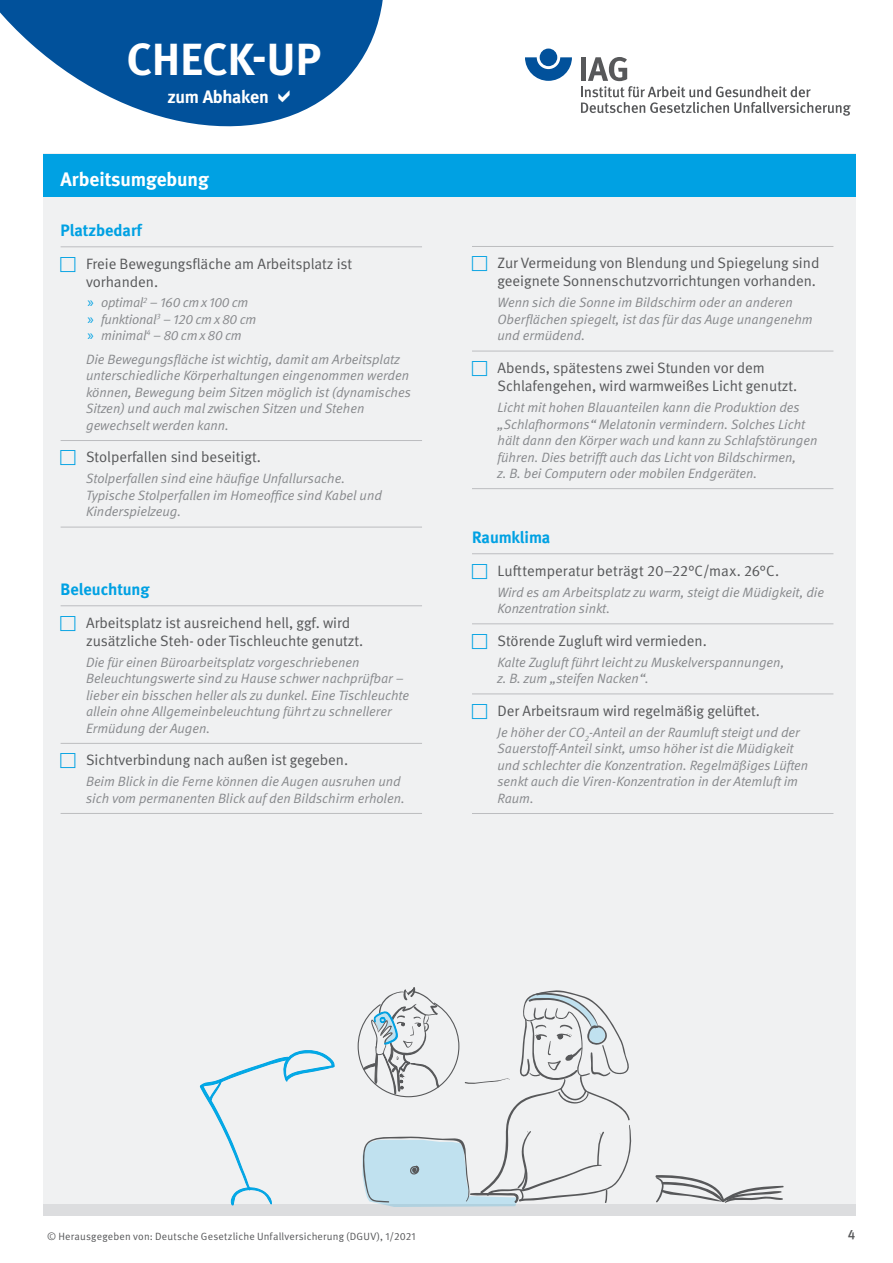
<style>
.page{position:relative;width:893px;height:1263px;background:#fff}
.page>*{position:absolute;margin:0;border:0;box-sizing:border-box;transform-origin:0 0}
.t1{font:700 45px "DGUV Meta";color:#fff}
.t2{font:700 19.5px "DGUV Meta";color:#fff}
.t3{font:700 18px "DGUV Meta";letter-spacing:-.02em;color:#fff}
.t4{font:700 16.5px "DGUV Meta";color:#00a1e3}
.t5{font:15px/18px "DGUV Meta";color:#57585a}
.t6{font:italic 13.5px/16.5px "DGUV Meta";color:#87898c}
.t7{font:500 13.5px "DGUV Meta";color:#57585a}
.t8{font:10.5px "DGUV Meta";letter-spacing:.02em;color:#57585a}
.s1{font-family:"Myriad Pro";font-style:normal;font-size:15px;color:#00a1e3}
</style>
<div class="page">
<svg style="left:525px;top:57px;width:47px;height:24px"></svg>
<div style="left:540px;top:49px;width:17px;height:17px;background:#01519b;border-radius:50%"></div>
<svg style="left:581px;top:57px;width:270px;height:59px"></svg>
<svg style="left:0;top:0;width:383px;height:127px;fill:#01519b"></svg>
<div style="left:44px;top:154px;width:812px;height:1062px;background:#f0f1f2"></div>
<div style="left:44px;top:1204px;width:812px;height:12px;background:#dcdddf"></div>
<div style="left:44px;top:154px;width:812px;height:42px;background:#00a1e3"></div>
<hr style="left:472px;top:246px;width:361px;height:1px;background:#bcbdc0">
<hr style="left:472px;top:351px;width:361px;height:1px;background:#bcbdc0">
<hr style="left:472px;top:488px;width:361px;height:1px;background:#bcbdc0">
<hr style="left:472px;top:553px;width:361px;height:1px;background:#bcbdc0">
<hr style="left:472px;top:624px;width:361px;height:1px;background:#bcbdc0">
<hr style="left:472px;top:694px;width:361px;height:1px;background:#bcbdc0">
<hr style="left:472px;top:813px;width:361px;height:1px;background:#bcbdc0">
<hr style="left:61px;top:247px;width:361px;height:1px;background:#bcbdc0">
<hr style="left:61px;top:440px;width:361px;height:1px;background:#bcbdc0">
<hr style="left:61px;top:527px;width:361px;height:1px;background:#bcbdc0">
<hr style="left:61px;top:605px;width:361px;height:1px;background:#bcbdc0">
<hr style="left:61px;top:743px;width:361px;height:1px;background:#bcbdc0">
<hr style="left:61px;top:813px;width:361px;height:1px;background:#bcbdc0">
<svg style="left:199px;top:1050px;width:136px;height:156px"></svg>
<svg style="left:655px;top:1175px;width:129px;height:28px"></svg>
<svg style="left:357px;top:987px;width:275px;height:220px"></svg>
<svg style="left:279px;top:90px;width:11px;height:13px"></svg>
<h1 class="t1" style="left:127px;top:33px;width:196px">CHECK-UP</h1>
<h3 class="t3" style="left:168px;top:86px;width:103px">zum Abhaken</h3>
<h2 class="t2" style="left:61px;top:167px;width:150px">Arbeitsumgebung</h2>
<p class="t4" style="left:61px;top:221px;width:83px">Platzbedarf</p>
<p class="t5" style="left:86px;top:255px;width:268px">Freie Bewegungsfläche am Arbeitsplatz ist vorhanden.</p>
<p class="t6" style="left:88px;top:295px;width:170px"><span class="s1">»</span> optimal<sup>2</sup> – 160 cm x 100 cm <span class="s1">»</span> funktional<sup>3</sup> – 120 cm x 80 cm <span class="s1">»</span> minimal<sup>4</sup> – 80 cm x 80 cm</p>
<p class="t6" style="left:86px;top:351px;width:326px">Die Bewegungsfläche ist wichtig, damit am Arbeitsplatz unterschiedliche Körperhaltungen eingenommen werden können, Bewegung beim Sitzen möglich ist (dynamisches Sitzen) und auch mal zwischen Sitzen und Stehen gewechselt werden kann.</p>
<p class="t5" style="left:86px;top:449px;width:176px">Stolperfallen sind beseitigt.</p>
<p class="t6" style="left:86px;top:471px;width:297px">Stolperfallen sind eine häufige Unfallursache.<br>Typische Stolperfallen im Homeoffice sind Kabel und<br>Kinderspielzeug.</p>
<p class="t4" style="left:61px;top:580px;width:91px">Beleuchtung</p>
<p class="t5" style="left:86px;top:614px;width:279px">Arbeitsplatz ist ausreichend hell, ggf. wird zusätzliche Steh- oder Tischleuchte genutzt.</p>
<p class="t6" style="left:86px;top:654px;width:325px">Die für einen Büroarbeitsplatz vorgeschriebenen Beleuchtungswerte sind zu Hause schwer nachprüfbar – lieber ein bisschen heller als zu dunkel. Eine Tischleuchte allein ohne Allgemeinbeleuchtung führt zu schnellerer Ermüdung der Augen.</p>
<p class="t5" style="left:86px;top:751px;width:264px">Sichtverbindung nach außen ist gegeben.</p>
<p class="t6" style="left:86px;top:774px;width:320px">Beim Blick in die Ferne können die Augen ausruhen und sich vom permanenten Blick auf den Bildschirm erholen.</p>
<p class="t5" style="left:497px;top:255px;width:323px">Zur Vermeidung von Blendung und Spiegelung sind geeignete Sonnenschutzvorrichtungen vorhanden.</p>
<p class="t6" style="left:497px;top:295px;width:317px">Wenn sich die Sonne im Bildschirm oder an anderen<br>Oberflächen spiegelt, ist das für das Auge unangenehm und ermüdend.</p>
<p class="t5" style="left:497px;top:359px;width:301px">Abends, spätestens zwei Stunden vor dem<br>Schlafengehen, wird warmweißes Licht genutzt.</p>
<p class="t6" style="left:497px;top:399px;width:321px">Licht mit hohen Blauanteilen kann die Produktion des „Schlafhormons“ Melatonin vermindern. Solches Licht hält dann den Körper wach und kann zu Schlafstörungen führen. Dies betrifft auch das Licht von Bildschirmen,<br>z. B. bei Computern oder mobilen Endgeräten.</p>
<p class="t4" style="left:472px;top:528px;width:80px">Raumklima</p>
<p class="t5" style="left:497px;top:562px;width:283px">Lufttemperatur beträgt 20–22°C/max. 26°C.</p>
<p class="t6" style="left:497px;top:584px;width:328px">Wird es am Arbeitsplatz zu warm, steigt die Müdigkeit, die<br>Konzentration sinkt.</p>
<p class="t5" style="left:497px;top:632px;width:211px">Störende Zugluft wird vermieden.</p>
<p class="t6" style="left:497px;top:654px;width:288px">Kalte Zugluft führt leicht zu Muskelverspannungen, z. B. zum „steifen Nacken“.</p>
<p class="t5" style="left:497px;top:702px;width:264px">Der Arbeitsraum wird regelmäßig gelüftet.</p>
<p class="t6" style="left:497px;top:724px;width:312px">Je höher der CO<sub>2</sub>-Anteil an der Raumluft steigt und der Sauerstoff-Anteil sinkt, umso höher ist die Müdigkeit und schlechter die Konzentration. Regelmäßiges Lüften senkt auch die Viren-Konzentration in der Atemluft im Raum.</p>
<p class="t8" style="left:47px;top:1230px;width:370px">© Herausgegeben von: Deutsche Gesetzliche Unfallversicherung (DGUV), 1/2021</p>
<p class="t7" style="left:848px;top:1227px;width:9px">4</p>
</div>
